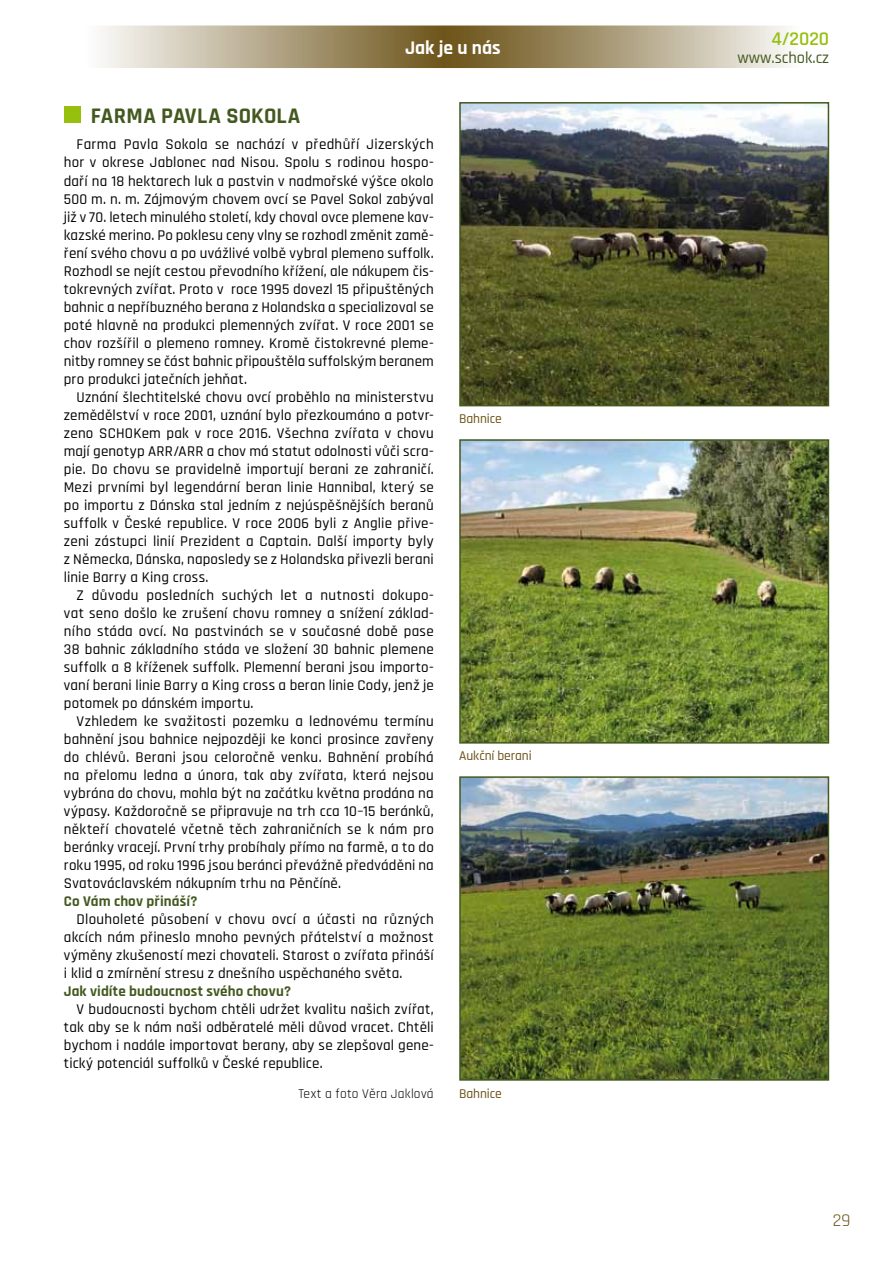
<style>
.page{position:relative;width:893px;height:1263px;background:#fff}
.page>*{position:absolute;margin:0;border:0;box-sizing:border-box;transform-origin:0 0}
.t1{font:700 22.5px "Rajdhani";letter-spacing:.01em;color:#43591f}
.t2{font:700 19.5px "Rajdhani";color:#fff}
.t3{font:600 19.5px "Rajdhani";color:#97bf0d}
.t4{font:18px "Rajdhani";color:#695014}
.t5{font:500 16.5px "Rajdhani";color:#43591f}
.t6{font:500 15px/18px "Rajdhani";letter-spacing:.01em;color:#000;text-align:justify}
.t7{font:700 15px "Rajdhani";letter-spacing:.005em;color:#43591f}
.t8{font:500 13.5px "Rajdhani";letter-spacing:-.01em;color:#695014}
.t9{font:13.5px "Rajdhani";letter-spacing:.025em;color:#000}
</style>
<div class="page">
<svg style="left:0;top:26px;width:893px;height:42px"></svg>
<div style="left:64px;top:106px;width:16px;height:17px;background:#97bf0d"></div>
<img style="left:462px;top:105px;width:364px;height:298px">
<div style="left:459px;top:102px;width:370px;height:304px;border:2px solid #43591f"></div>
<img style="left:462px;top:779px;width:364px;height:299px">
<div style="left:459px;top:776px;width:370px;height:305px;border:2px solid #43591f"></div>
<img style="left:462px;top:442px;width:364px;height:299px">
<div style="left:459px;top:439px;width:370px;height:305px;border:2px solid #43591f"></div>
<h2 class="t2" style="left:405px;top:36px;width:97px">Jak je u nás</h2>
<h1 class="t1" style="left:91px;top:102px;width:211px">Farma Pavla Sokola</h1>
<p class="t6" style="left:64px;top:136px;width:371px;text-indent:13px">Farma Pavla Sokola se nachází v předhůří Jizerských hor v okrese Jablonec nad Nisou. Spolu s rodinou hospo&shy;daří na 18 hektarech luk a pastvin v nadmořské výšce okolo 500 m. n. m. Zájmovým chovem ovcí se Pavel Sokol zabýval již v 70. letech minulého století, kdy choval ovce plemene kav&shy;kazské merino. Po poklesu ceny vlny se rozhodl změnit zamě&shy;ření svého chovu a po uvážlivé volbě vybral plemeno suffolk.<br>Rozhodl se nejít cestou převodního křížení, ale nákupem čis&shy;tokrevných zvířat. Proto v roce 1995 dovezl 15 připuštěných bahnic a nepříbuzného berana z Holandska a specializoval se poté hlavně na produkci plemenných zvířat. V roce 2001 se chov rozšířil o plemeno romney. Kromě čistokrevné pleme&shy;nitby romney se část bahnic připouštěla suffolským beranem pro produkci jatečních jehňat.</p>
<p class="t6" style="left:64px;top:388px;width:372px;text-indent:13px">Uznání šlechtitelské chovu ovcí proběhlo na ministerstvu zemědělství v roce 2001, uznání bylo přezkoumáno a potvr&shy;zeno SCHOKem pak v roce 2016. Všechna zvířata v chovu mají genotyp ARR/ARR a chov má statut odolnosti vůči scra&shy;pie. Do chovu se pravidelně importují berani ze zahraničí.<br>Mezi prvními byl legendární beran linie Hannibal, který se po importu z Dánska stal jedním z nejúspěšnějších beranů suffolk v České republice. V roce 2006 byli z Anglie přive&shy;zeni zástupci linií Prezident a Captain. Další importy byly z Německa, Dánska, naposledy se z Holandska přivezli berani linie Barry a King cross.</p>
<p class="t6" style="left:64px;top:586px;width:371px;text-indent:13px">Z důvodu posledních suchých let a nutnosti dokupo&shy;vat seno došlo ke zrušení chovu romney a snížení základ&shy;ního stáda ovcí. Na pastvinách se v současné době pase 38 bahnic základního stáda ve složení 30 bahnic plemene suffolk a 8 kříženek suffolk. Plemenní berani jsou importo&shy;vaní berani linie Barry a King cross a beran linie Cody, jenž je potomek po dánském importu.</p>
<p class="t6" style="left:64px;top:712px;width:371px;text-indent:13px">Vzhledem ke svažitosti pozemku a lednovému termínu bahnění jsou bahnice nejpozději ke konci prosince zavřeny do chlévů. Berani jsou celoročně venku. Bahnění probíhá na přelomu ledna a února, tak aby zvířata, která nejsou vybrána do chovu, mohla být na začátku května prodána na výpasy. Každoročně se připravuje na trh cca 10–15 beránků, někteří chovatelé včetně těch zahraničních se k nám pro beránky vracejí. První trhy probíhaly přímo na farmě, a to do roku 1995, od roku 1996 jsou beránci převážně předváděni na Svatováclavském nákupním trhu na Pěnčíně.</p>
<p class="t7" style="left:64px;top:892px;width:135px">Co Vám chov přináší?</p>
<p class="t6" style="left:64px;top:910px;width:371px;text-indent:13px">Dlouholeté působení v chovu ovcí a účasti na různých akcích nám přineslo mnoho pevných přátelství a možnost výměny zkušeností mezi chovateli. Starost o zvířata přináší i klid a zmírnění stresu z dnešního uspěchaného světa.</p>
<p class="t7" style="left:64px;top:982px;width:229px">Jak vidíte budoucnost svého chovu?</p>
<p class="t6" style="left:64px;top:1000px;width:371px;text-indent:13px">V budoucnosti bychom chtěli udržet kvalitu našich zvířat, tak aby se k nám naši odběratelé měli důvod vracet. Chtěli bychom i nadále importovat berany, aby se zlepšoval gene&shy;tický potenciál suffolků v České republice.</p>
<p class="t9" style="left:298px;top:1085px;width:137px">Text a foto Věra Jaklová</p>
<p class="t8" style="left:459px;top:411px;width:44px">Bahnice</p>
<p class="t8" style="left:459px;top:748px;width:74px">Aukční berani</p>
<p class="t8" style="left:459px;top:1085px;width:44px">Bahnice</p>
<h2 class="t3" style="left:771px;top:27px;width:59px">4/2020</h2>
<p class="t5" style="left:738px;top:48px;width:93px">www.schok.cz</p>
<p class="t4" style="left:833px;top:1209px;width:19px">29</p>
</div>
